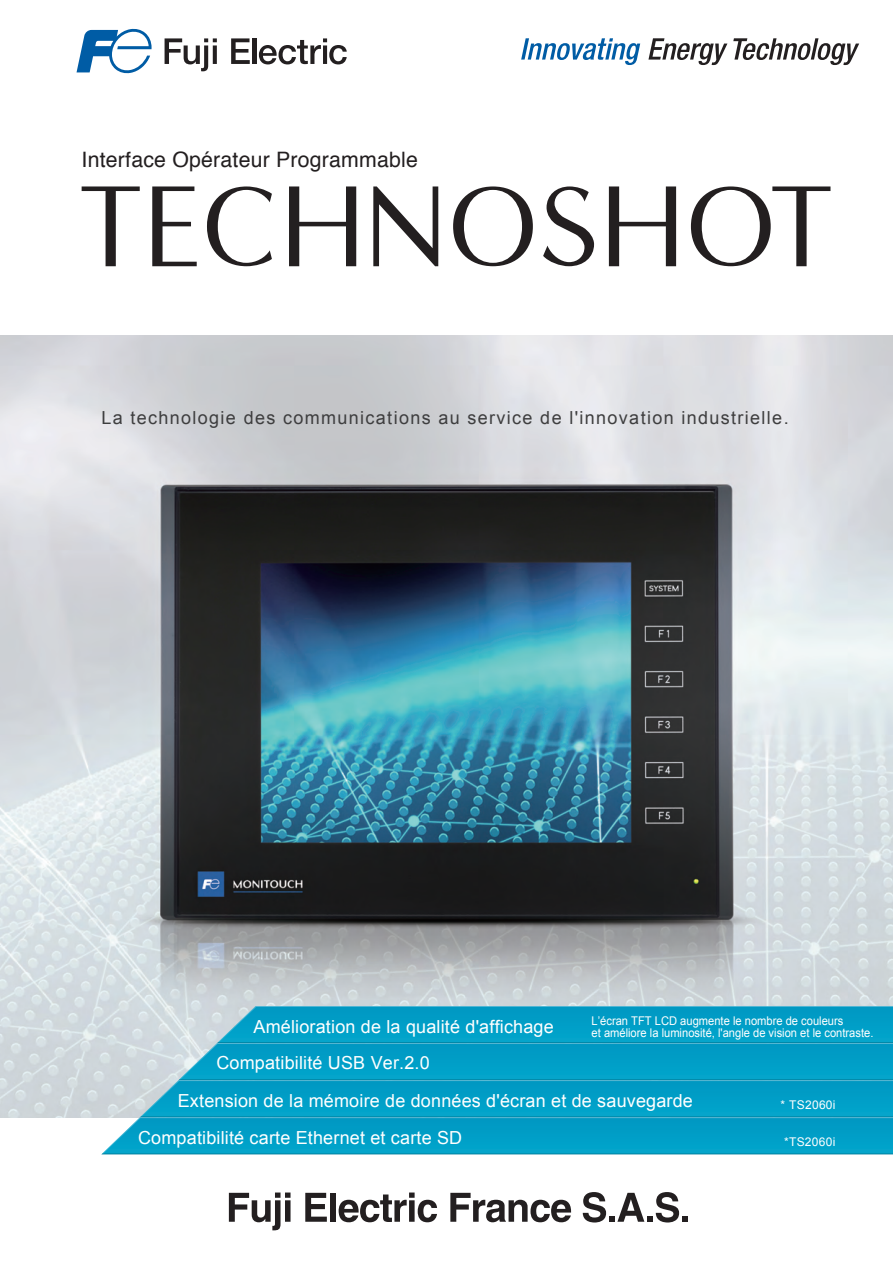
<style>
.page{position:relative;width:893px;height:1263px;background:#fff}
.page>*{position:absolute;margin:0;border:0;box-sizing:border-box;transform-origin:0 0}
.t1{font:21.3px "Helvetica";letter-spacing:.01em;color:#231f20}
.t2{font:18px "Arial";letter-spacing:.01em;color:#fff}
.t3{font:18px "Arial";letter-spacing:.075em;color:#3e3e3f}
.t4{font:12px/12px "Arial";color:#fff;scale:.93 1}
.t5{font:12px "Arial";letter-spacing:.025em;color:#fff}
</style>
<div class="page">
<img style="left:0;top:336px;width:893px;height:781px">
<svg style="left:101px;top:1006px;width:792px;height:148px;background:#17a4c9"></svg>
<svg style="left:648px;top:38px;width:79px;height:27px"></svg>
<svg style="left:733px;top:38px;width:126px;height:27px"></svg>
<svg style="left:521px;top:38px;width:119px;height:27px"></svg>
<svg style="left:165px;top:38px;width:52px;height:33px"></svg>
<svg style="left:213px;top:45px;width:4px;height:19px"></svg>
<svg style="left:231px;top:38px;width:19px;height:26px"></svg>
<div style="left:252px;top:38px;width:5px;height:26px;background:#231f20"></div>
<svg style="left:259px;top:38px;width:88px;height:26px"></svg>
<svg style="left:77px;top:28px;width:75px;height:46px"></svg>
<svg style="left:82px;top:186px;width:58px;height:80px"></svg>
<svg style="left:152px;top:186px;width:45px;height:80px"></svg>
<svg style="left:207px;top:186px;width:65px;height:80px"></svg>
<svg style="left:289px;top:186px;width:67px;height:80px"></svg>
<svg style="left:373px;top:186px;width:65px;height:80px"></svg>
<svg style="left:453px;top:186px;width:80px;height:80px"></svg>
<svg style="left:543px;top:186px;width:51px;height:80px"></svg>
<svg style="left:609px;top:186px;width:67px;height:80px"></svg>
<svg style="left:691px;top:186px;width:139px;height:80px"></svg>
<svg style="left:229px;top:1192px;width:62px;height:38px"></svg>
<svg style="left:305px;top:1193px;width:22px;height:29px"></svg>
<div style="left:330px;top:1193px;width:6px;height:29px;background:#231f20"></div>
<svg style="left:339px;top:1192px;width:98px;height:30px"></svg>
<svg style="left:450px;top:1193px;width:121px;height:29px"></svg>
<svg style="left:583px;top:1192px;width:105px;height:30px"></svg>
<p class="t1" style="left:82px;top:143px;width:338px">Interface Opérateur Programmable</p>
<p class="t3" style="left:101px;top:406px;width:689px">La technologie des communications au service de l'innovation industrielle.</p>
<p class="t2" style="left:254px;top:1015px;width:302px">Amélioration de la qualité d'affichage</p>
<p class="t4" style="left:592px;top:1014px;width:305px">L’écran TFT LCD augmente le nombre de couleurs<br>et améliore la luminosité, l'angle de vision et le contraste.</p>
<p class="t2" style="left:216px;top:1050px;width:215px">Compatibilité USB Ver.2.0</p>
<p class="t2" style="left:178px;top:1088px;width:517px">Extension de la mémoire de données d'écran et de sauvegarde</p>
<p class="t2" style="left:138px;top:1126px;width:326px">Compatibilité carte Ethernet et carte SD</p>
<p class="t5" style="left:784px;top:1133px;width:53px">*TS2060i</p>
<p class="t5" style="left:780px;top:1096px;width:57px">* TS2060i</p>
</div>
